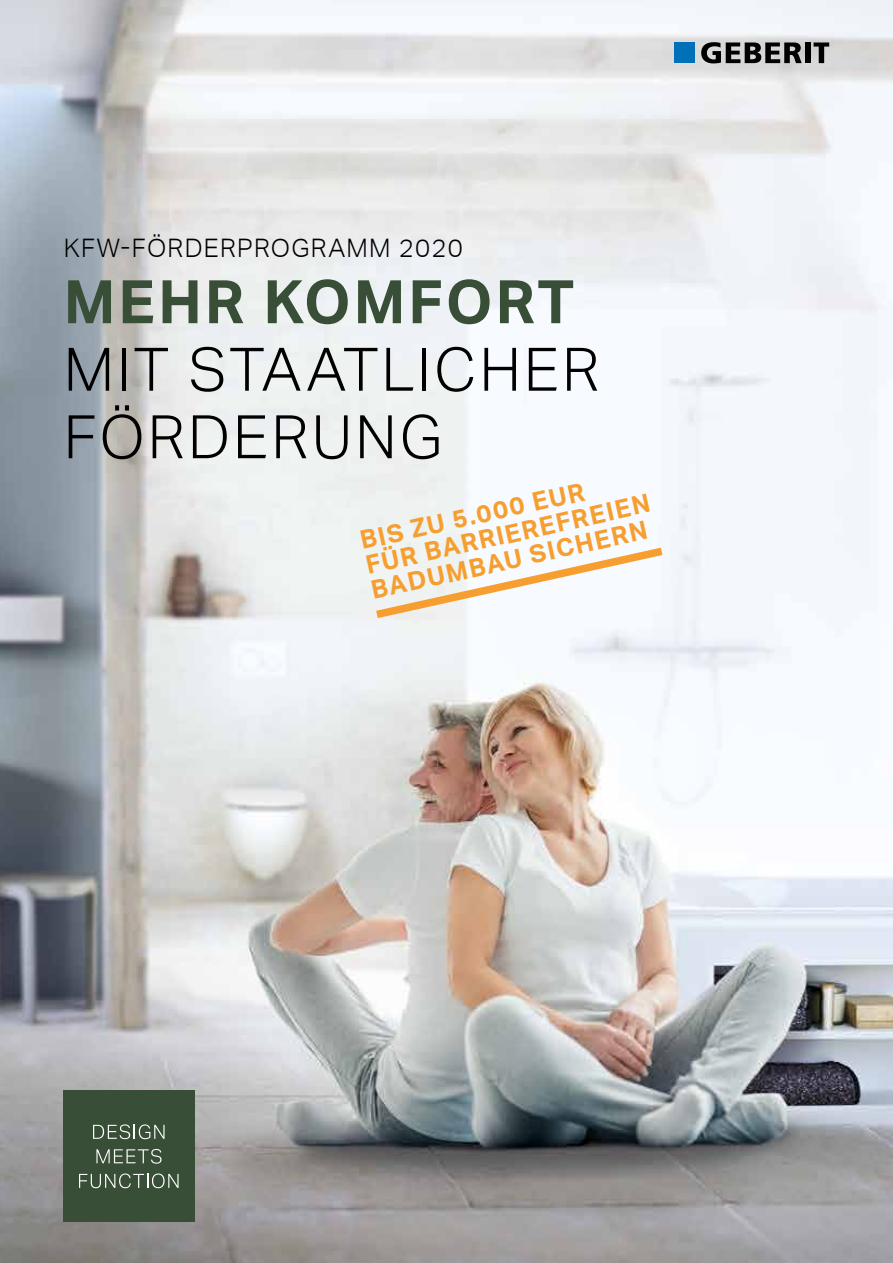
<style>
.page{position:relative;width:893px;height:1263px;background:#fff}
.page>*{position:absolute;margin:0;border:0;box-sizing:border-box;transform-origin:0 0}
.t1{font:300 60px/67.5px "Aktiv Grotesk Geberit";letter-spacing:.05em;color:#000}
.t2{font:700 60px "Aktiv Grotesk Geberit";letter-spacing:.05em;color:#384e36}
.t3{font:700 25.5px/25.7px "Aktiv Grotesk Geberit";color:#f69e2f}
.t4{font:300 25.5px "Aktiv Grotesk Geberit";letter-spacing:.05em;color:#000}
</style>
<div class="page">
<img style="left:0;top:0;width:893px;height:1263px">
<svg style="left:701px;top:42px;width:101px;height:21px;background:#5b5b5b"></svg>
<div style="left:805px;top:42px;width:6px;height:21px;background:#000"></div>
<svg style="left:814px;top:42px;width:15px;height:21px"></svg>
<div style="left:675px;top:42px;width:20px;height:21px;background:#0070b9"></div>
<div style="left:64px;top:1090px;width:131px;height:131px;background:#384e36"></div>
<svg style="left:93px;top:1124px;width:72px;height:15px"></svg>
<svg style="left:96px;top:1149px;width:66px;height:15px"></svg>
<svg style="left:79px;top:1173px;width:100px;height:15px"></svg>
<svg style="left:368px;top:542px;width:303px;height:81px"></svg>
<p class="t4" style="left:64px;top:233px;width:401px">KFW-FÖRDERPROGRAMM 2020</p>
<h1 class="t2" style="left:64px;top:267px;width:512px">MEHR KOMFORT</h1>
<h1 class="t1" style="left:64px;top:336px;width:537px">MIT STAATLICHER<br>FÖRDERUNG</h1>
<p class="t3" style="left:357px;top:529px;width:292px;rotate:-13deg">BIS ZU 5.000 EUR<br>FÜR BARRIEREFREIEN<br>BADUMBAU SICHERN</p>
</div>
